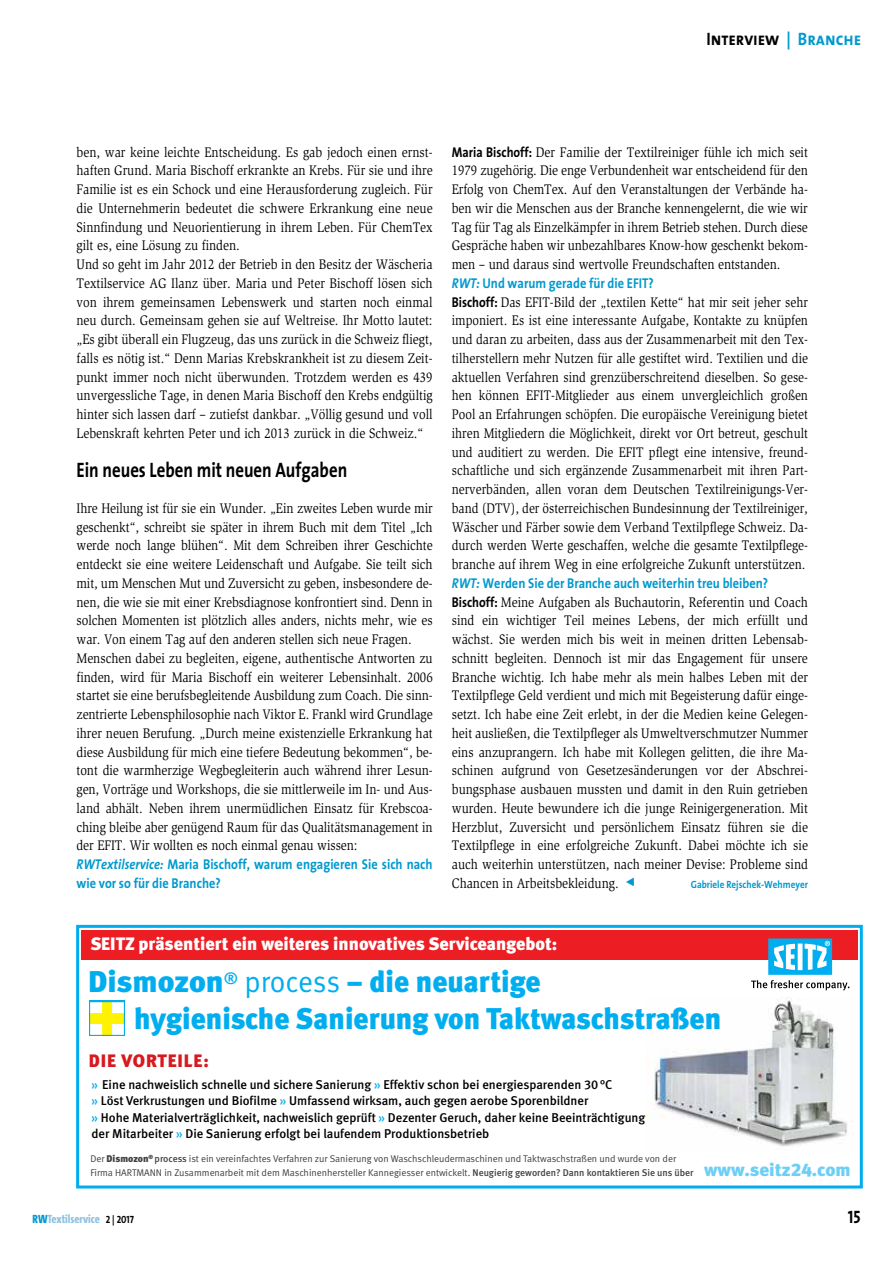
<style>
.page{position:relative;width:893px;height:1263px;background:#fff}
.page>*{position:absolute;margin:0;border:0;box-sizing:border-box;transform-origin:0 0}
.t1{font:30px/37.5px "Meta Black LF";color:#00aeef;scale:1.05 1}
.t2{font:700 21px "The Sans";color:#000;scale:.8 1}
.t3{font:18px "Meta Black LF";color:#fff}
.t4{font:18px "The Sans Bold Caps";color:#000;scale:.9 1}
.t5{font:18px "Meta Black LF";color:#6dcff6;scale:1.05 1}
.t6{font:18px "Meta Black LF";letter-spacing:.05em;color:#d71920}
.t7{font:18px "The Sans Bold Caps";color:#000;scale:.87 1}
.t8{font:14.25px/18.8px "Slimbach";letter-spacing:-.005em;color:#000;scale:.87 1}
.t9{font:14.25px/18.8px "Slimbach";letter-spacing:-.005em;color:#000;text-align:justify;scale:.86 1}
.t10{font:700 14.25px/18.8px "The Sans";color:#0099ce;scale:.87 1}
.t11{font:12.75px/16.5px "Meta Medium LF";color:#000}
.t12{font:800 12px "The Sans Cd LF8";color:#91c2e2}
.t13{font:700 10.5px "The Sans";color:#0099ce;scale:.87 1}
.t14{font:9.75px/13.5px "Meta Normal LF";color:#414042}
.s1{color:#0099ce}
.s2{font-style:italic}
.s3{font-family:"The Sans";font-weight:700}
.s4{font-family:"Meta Normal LF"}
.s5{color:#00aeef}
.s6{font-family:"Meta Black LF"}
.s7{font-family:"Meta Medium LF"}
.s8{font-family:"The Sans Bold Caps";font-weight:400;font-size:10.5px;color:#000}
</style>
<div class="page">
<img style="left:647px;top:997px;width:201px;height:150px">
<div style="left:76px;top:925px;width:787px;height:263px;border:3px solid #00aeef"></div>
<div style="left:81px;top:930px;width:777px;height:29px;background:#ed1d24"></div>
<svg style="left:124px;top:1000px;width:1px;height:35px"></svg>
<img style="left:89px;top:1000px;width:35px;height:35px">
<svg style="left:751px;top:938px;width:98px;height:52px"></svg>
<p class="t4" style="left:706px;top:24px;width:173px">Interview <span class="s1">| Branche</span></p>
<p class="t8" style="left:76px;top:143px;width:411px">ben, war keine leichte Entscheidung. Es gab jedoch einen ernst&shy;haften Grund. Maria Bischoff erkrankte an Krebs. Für sie und ihre Familie ist es ein Schock und eine Herausforderung zugleich. Für die Unternehmerin bedeutet die schwere Erkrankung eine neue Sinnfindung und Neuorientierung in ihrem Leben. Für ChemTex gilt es, eine Lösung zu finden.<br>Und so geht im Jahr 2012 der Betrieb in den Besitz der Wäscheria Textilservice AG Ilanz über. Maria und Peter Bischoff lösen sich von ihrem gemeinsamen Lebenswerk und starten noch einmal neu durch. Gemeinsam gehen sie auf Weltreise. Ihr Motto lautet: „Es gibt überall ein Flugzeug, das uns zurück in die Schweiz fliegt, falls es nötig ist.“ Denn Marias Krebskrankheit ist zu diesem Zeit&shy;punkt immer noch nicht überwunden. Trotzdem werden es 439 unvergessliche Tage, in denen Maria Bischoff den Krebs endgültig hinter sich lassen darf – zutiefst dankbar. „Völlig gesund und voll Lebenskraft kehrten Peter und ich 2013 zurück in die Schweiz.“</p>
<h2 class="t2" style="left:77px;top:453px;width:340px">Ein neues Leben mit neuen Aufgaben</h2>
<p class="t8" style="left:76px;top:499px;width:411px">Ihre Heilung ist für sie ein Wunder. „Ein zweites Leben wurde mir geschenkt“, schreibt sie später in ihrem Buch mit dem Titel „Ich werde noch lange blühen“. Mit dem Schreiben ihrer Geschichte entdeckt sie eine weitere Leidenschaft und Aufgabe. Sie teilt sich mit, um Menschen Mut und Zuversicht zu geben, insbesondere de&shy;nen, die wie sie mit einer Krebsdiagnose konfrontiert sind. Denn in solchen Momenten ist plötzlich alles anders, nichts mehr, wie es war. Von einem Tag auf den anderen stellen sich neue Fragen.<br>Menschen dabei zu begleiten, eigene, authentische Antworten zu finden, wird für Maria Bischoff ein weiterer Lebensinhalt. 2006 startet sie eine berufsbegleitende Ausbildung zum Coach. Die sinn&shy;zentrierte Lebensphilosophie nach Viktor E. Frankl wird Grundlage ihrer neuen Berufung. „Durch meine existenzielle Erkrankung hat diese Ausbildung für mich eine tiefere Bedeutung bekommen“, be&shy;tont die warmherzige Wegbegleiterin auch während ihrer Lesun&shy;gen, Vorträge und Workshops, die sie mittlerweile im In- und Aus&shy;land abhält. Neben ihrem unermüdlichen Einsatz für Krebscoa&shy;ching bleibe aber genügend Raum für das Qualitätsmanagement in der EFIT. Wir wollten es noch einmal genau wissen:</p>
<p class="t10" style="left:76px;top:854px;width:411px"><span class="s2">RWTextilservice:</span> Maria Bischoff, warum engagieren Sie sich nach wie vor so für die Branche?</p>
<p class="t8" style="left:452px;top:143px;width:411px;text-align:justify"><span class="s3">Maria Bischoff:</span> Der Familie der Textilreiniger fühle ich mich seit 1979 zugehörig. Die enge Verbundenheit war entscheidend für den Erfolg von ChemTex. Auf den Veranstaltungen der Verbände ha&shy;ben wir die Menschen aus der Branche kennengelernt, die wie wir Tag für Tag als Einzelkämpfer in ihrem Betrieb stehen. Durch diese Gespräche haben wir unbezahlbares Know-how geschenkt bekom&shy;men – und daraus sind wertvolle Freundschaften entstanden.</p>
<p class="t10" style="left:452px;top:273px;width:234px"><span class="s2">RWT:</span> Und warum gerade für die EFIT?</p>
<p class="t9" style="left:452px;top:293px;width:416px"><span class="s3">Bischoff:</span> Das EFIT-Bild der „textilen Kette“ hat mir seit jeher sehr imponiert. Es ist eine interessante Aufgabe, Kontakte zu knüpfen und daran zu arbeiten, dass aus der Zusammenarbeit mit den Tex&shy;tilherstellern mehr Nutzen für alle gestiftet wird. Textilien und die aktuellen Verfahren sind grenzüberschreitend dieselben. So gese&shy;hen können EFIT-Mitglieder aus einem unvergleichlich großen Pool an Erfahrungen schöpfen. Die europäische Vereinigung bietet ihren Mitgliedern die Möglichkeit, direkt vor Ort betreut, geschult und auditiert zu werden. Die EFIT pflegt eine intensive, freund&shy;schaftliche und sich ergänzende Zusammenarbeit mit ihren Part&shy;nerverbänden, allen voran dem Deutschen Textilreinigungs-Ver&shy;band (DTV), der österreichischen Bundesinnung der Textilreiniger, Wäscher und Färber sowie dem Verband Textilpflege Schweiz. Da&shy;durch werden Werte geschaffen, welche die gesamte Textilpflege&shy;branche auf ihrem Weg in eine erfolgreiche Zukunft unterstützen.</p>
<p class="t10" style="left:452px;top:573px;width:365px"><span class="s2">RWT:</span> Werden Sie der Branche auch weiterhin treu bleiben?</p>
<p class="t8" style="left:452px;top:593px;width:411px;text-align:justify"><span class="s3">Bischoff:</span> Meine Aufgaben als Buchautorin, Referentin und Coach sind ein wichtiger Teil meines Lebens, der mich erfüllt und wächst. Sie werden mich bis weit in meinen dritten Lebensab&shy;schnitt begleiten. Dennoch ist mir das Engagement für unsere Branche wichtig. Ich habe mehr als mein halbes Leben mit der Textilpflege Geld verdient und mich mit Begeisterung dafür einge&shy;setzt. Ich habe eine Zeit erlebt, in der die Medien keine Gelegen&shy;heit ausließen, die Textilpfleger als Umweltverschmutzer Nummer eins anzuprangern. Ich habe mit Kollegen gelitten, die ihre Ma&shy;schinen aufgrund von Gesetzesänderungen vor der Abschrei&shy;bungsphase ausbauen mussten und damit in den Ruin getrieben wurden. Heute bewundere ich die junge Reinigergeneration. Mit Herzblut, Zuversicht und persönlichem Einsatz führen sie die Textilpflege in eine erfolgreiche Zukunft. Dabei möchte ich sie auch weiterhin unterstützen, nach meiner Devise: Probleme sind Chancen in Arbeitsbekleidung.</p>
<p class="t13" style="left:691px;top:875px;width:136px">Gabriele Rejschek-Wehmeyer</p>
<p class="t3" style="left:90px;top:933px;width:468px">SEITZ präsentiert ein weiteres innovatives Serviceangebot:</p>
<h1 class="t1" style="left:134px;top:962px;width:561px;text-indent:-46px">Dismozon<sup>®</sup> <span class="s4">process</span> – die neuartige<br>hygienische Sanierung von Taktwaschstraßen</h1>
<p class="t6" style="left:89px;top:1050px;width:121px">DIE VORTEILE:</p>
<p class="t11" style="left:92px;top:1076px;width:555px"><span class="s5">»</span> Eine nachweislich schnelle und sichere Sanierung <span class="s5">»</span> Effektiv schon bei energiesparenden 30°C<br><span class="s5">»</span> Löst Verkrustungen und Biofilme <span class="s5">»</span> Umfassend wirksam, auch gegen aerobe Sporenbildner<br><span class="s5">»</span> Hohe Materialverträglichkeit, nachweislich geprüft <span class="s5">»</span> Dezenter Geruch, daher keine Beeinträchtigung der Mitarbeiter <span class="s5">»</span> Die Sanierung erfolgt bei laufendem Produktionsbetrieb</p>
<p class="t14" style="left:90px;top:1152px;width:605px">Der <span class="s6">Dismozon</span><sup>®</sup> <span class="s7">process</span> ist ein vereinfachtes Verfahren zur Sanierung von Waschschleudermaschinen und Taktwaschstraßen und wurde von der<br>Firma HARTMANN in Zusammenarbeit mit dem Maschinenhersteller Kannegiesser entwickelt. <span class="s7">Neugierig geworden? Dann kontaktieren Sie uns über</span></p>
<p class="t5" style="left:704px;top:1159px;width:141px">www.seitz24.com</p>
<p class="t12" style="left:32px;top:1212px;width:103px"><span class="s1">RW</span>Textilservice <span class="s8">2 | 2017</span></p>
<p class="t7" style="left:848px;top:1201px;width:16px">15</p>
</div>
